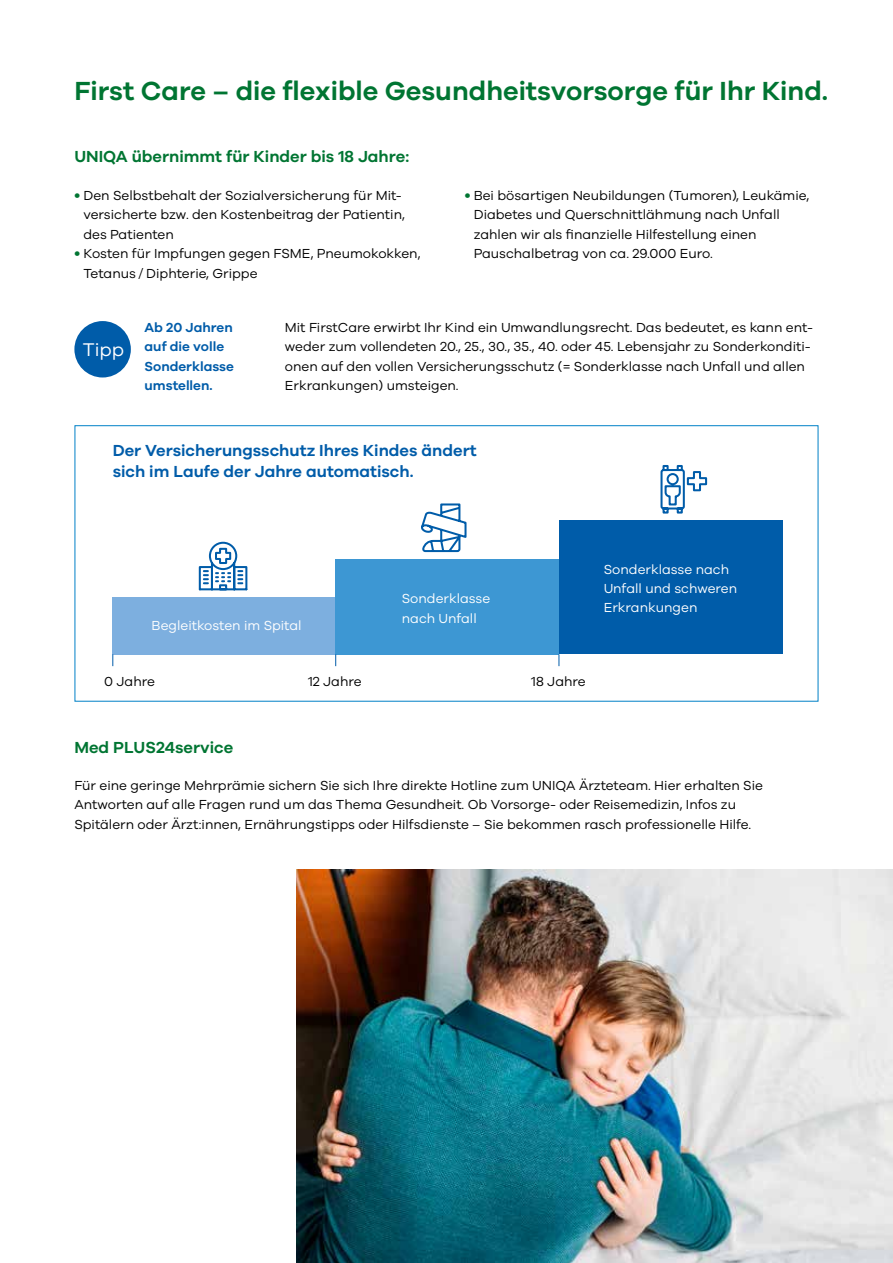
<style>
.page{position:relative;width:893px;height:1263px;background:#fff}
.page>*{position:absolute;margin:0;border:0;box-sizing:border-box;transform-origin:0 0}
.t1{font:600 27px "UNIQA Galano";color:#007532}
.t2{font:18.9px "UNIQA Galano";color:#fff}
.t3{font:600 16.5px/21px "UNIQA Galano";color:#005ca9}
.t4{font:600 16.5px "UNIQA Galano";color:#007532}
.t5{font:13.5px/19.5px "UNIQA Galano";color:#000}
.t6{font:13.5px/19.5px "UNIQA Galano";color:#fff}
.t7{font:600 13.5px/19.5px "UNIQA Galano";color:#005ca9}
.s1{font-weight:700;color:#007532}
</style>
<div class="page">
<div style="left:559px;top:520px;width:223px;height:134px;background:#005ca9"></div>
<div style="left:112px;top:597px;width:224px;height:57px;background:#7dafdf"></div>
<div style="left:336px;top:559px;width:223px;height:95px;background:#3d97d3"></div>
<svg style="left:335px;top:654px;width:1px;height:12px"></svg>
<svg style="left:559px;top:654px;width:1px;height:12px"></svg>
<svg style="left:198px;top:541px;width:50px;height:50px"></svg>
<svg style="left:421px;top:503px;width:46px;height:50px"></svg>
<svg style="left:660px;top:465px;width:48px;height:49px"></svg>
<svg style="left:112px;top:654px;width:1px;height:12px"></svg>
<img style="left:297px;top:869px;width:596px;height:394px">
<div style="left:74px;top:321px;width:57px;height:56px;background:#005ca9;border-radius:50%"></div>
<h1 class="t1" style="left:74px;top:74px;width:755px">First Care – die flexible Gesundheitsvorsorge für Ihr Kind.</h1>
<p class="t4" style="left:74px;top:147px;width:336px">UNIQA übernimmt für Kinder bis 18 Jahre:</p>
<p class="t5" style="left:83px;top:185px;width:323px;text-indent:-9px"><span class="s1">•</span> Den Selbstbehalt der Sozialversicherung für Mit&shy;versicherte bzw. den Kostenbeitrag der Patientin, des Patienten</p>
<p class="t5" style="left:83px;top:244px;width:339px;text-indent:-9px"><span class="s1">•</span> Kosten für Impfungen gegen FSME, Pneumokokken,<br>Tetanus / Diphterie, Grippe</p>
<p class="t5" style="left:474px;top:185px;width:337px;text-indent:-9px"><span class="s1">•</span> Bei bösartigen Neubildungen (Tumoren), Leukämie, Diabetes und Querschnittlähmung nach Unfall zahlen wir als finanzielle Hilfestellung einen Pauschalbetrag von ca. 29.000 Euro.</p>
<h2 class="t2" style="left:83px;top:338px;width:43px">Tipp</h2>
<p class="t7" style="left:145px;top:317px;width:91px">Ab 20 Jahren auf die volle<br>Sonderklasse umstellen.</p>
<p class="t5" style="left:285px;top:317px;width:530px">Mit FirstCare erwirbt Ihr Kind ein Umwandlungsrecht. Das bedeutet, es kann ent&shy;weder zum vollendeten 20., 25., 30., 35., 40. oder 45. Lebensjahr zu Sonderkonditi&shy;onen auf den vollen Versicherungsschutz (= Sonderklasse nach Unfall und allen Erkrankungen) umsteigen.</p>
<p class="t3" style="left:113px;top:440px;width:366px">Der Versicherungsschutz Ihres Kindes ändert sich im Laufe der Jahre automatisch.</p>
<p class="t6" style="left:152px;top:615px;width:151px">Begleitkosten im Spital</p>
<p class="t6" style="left:402px;top:589px;width:90px">Sonderklasse nach Unfall</p>
<p class="t5" style="left:104px;top:672px;width:52px">0 Jahre</p>
<p class="t5" style="left:308px;top:671px;width:55px">12 Jahre</p>
<p class="t5" style="left:531px;top:671px;width:56px">18 Jahre</p>
<p class="t6" style="left:604px;top:559px;width:135px">Sonderklasse nach<br>Unfall und schweren<br>Erkrankungen</p>
<p class="t4" style="left:74px;top:738px;width:160px">Med PLUS24service</p>
<p class="t5" style="left:74px;top:775px;width:690px">Für eine geringe Mehrprämie sichern Sie sich Ihre direkte Hotline zum UNIQA Ärzteteam. Hier erhalten Sie<br>Antworten auf alle Fragen rund um das Thema Gesundheit. Ob Vorsorge- oder Reisemedizin, Infos zu<br>Spitälern oder Ärzt:innen, Ernährungstipps oder Hilfsdienste – Sie bekommen rasch professionelle Hilfe.</p>
</div>
